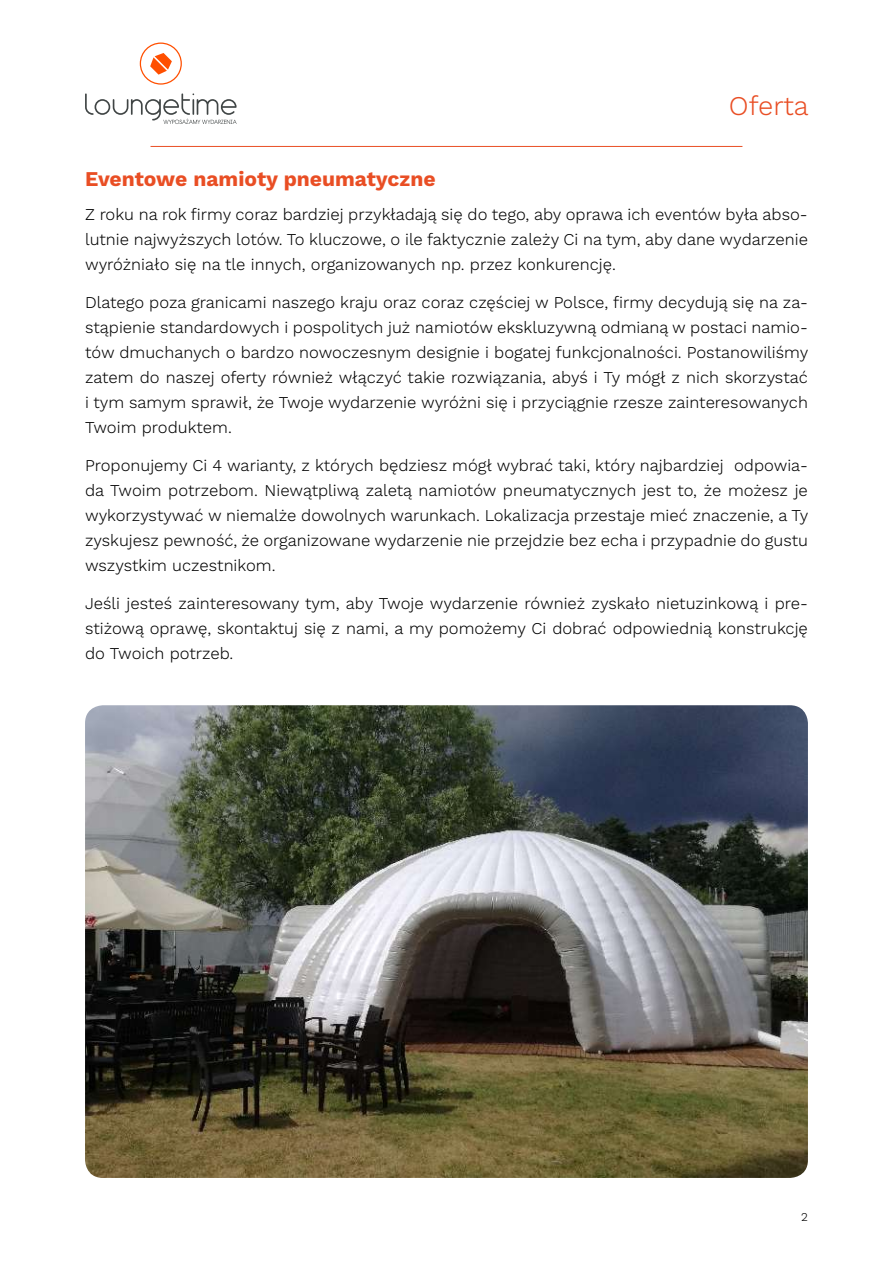
<style>
.page{position:relative;width:893px;height:1263px;background:#fff}
.page>*{position:absolute;margin:0;border:0;box-sizing:border-box;transform-origin:0 0}
.t1{font:300 27px "Work Sans";color:#e94e24}
.t2{font:700 21px "Work Sans";color:#e94e24}
.t3{font:300 16.5px/25px "Work Sans";color:#000;text-align:justify}
.t4{font:300 12px "Work Sans";color:#000}
</style>
<div class="page">
<hr style="left:151px;top:146px;width:591px;height:1px;background:#e94e24">
<svg style="left:85px;top:93px;width:152px;height:31px"></svg>
<svg style="left:140px;top:43px;width:42px;height:42px"></svg>
<img style="left:85px;top:705px;width:723px;height:473px">
<h1 class="t1" style="left:729px;top:90px;width:81px">Oferta</h1>
<p class="t2" style="left:85px;top:167px;width:352px">Eventowe namioty pneumatyczne</p>
<p class="t3" style="left:85px;top:202px;width:724px">Z roku na rok firmy coraz bardziej przykładają się do tego, aby oprawa ich eventów była abso&shy;lutnie najwyższych lotów. To kluczowe, o ile faktycznie zależy Ci na tym, aby dane wydarzenie wyróżniało się na tle innych, organizowanych np. przez konkurencję.</p>
<p class="t3" style="left:85px;top:290px;width:725px">Dlatego poza granicami naszego kraju oraz coraz częściej w Polsce, firmy decydują się na za&shy;stąpienie standardowych i pospolitych już namiotów ekskluzywną odmianą w postaci namio&shy;tów dmuchanych o bardzo nowoczesnym designie i bogatej funkcjonalności. Postanowiliśmy zatem do naszej oferty również włączyć takie rozwiązania, abyś i Ty mógł z nich skorzystać i tym samym sprawił, że Twoje wydarzenie wyróżni się i przyciągnie rzesze zainteresowanych Twoim produktem.</p>
<p class="t3" style="left:85px;top:453px;width:725px">Proponujemy Ci 4 warianty, z których będziesz mógł wybrać taki, który najbardziej odpowia&shy;da Twoim potrzebom. Niewątpliwą zaletą namiotów pneumatycznych jest to, że możesz je wykorzystywać w niemalże dowolnych warunkach. Lokalizacja przestaje mieć znaczenie, a Ty zyskujesz pewność, że organizowane wydarzenie nie przejdzie bez echa i przypadnie do gustu wszystkim uczestnikom.</p>
<p class="t3" style="left:85px;top:592px;width:724px">Jeśli jesteś zainteresowany tym, aby Twoje wydarzenie również zyskało nietuzinkową i pre&shy;stiżową oprawę, skontaktuj się z nami, a my pomożemy Ci dobrać odpowiednią konstrukcję do Twoich potrzeb.</p>
<p class="t4" style="left:801px;top:1210px;width:8px">2</p>
</div>
